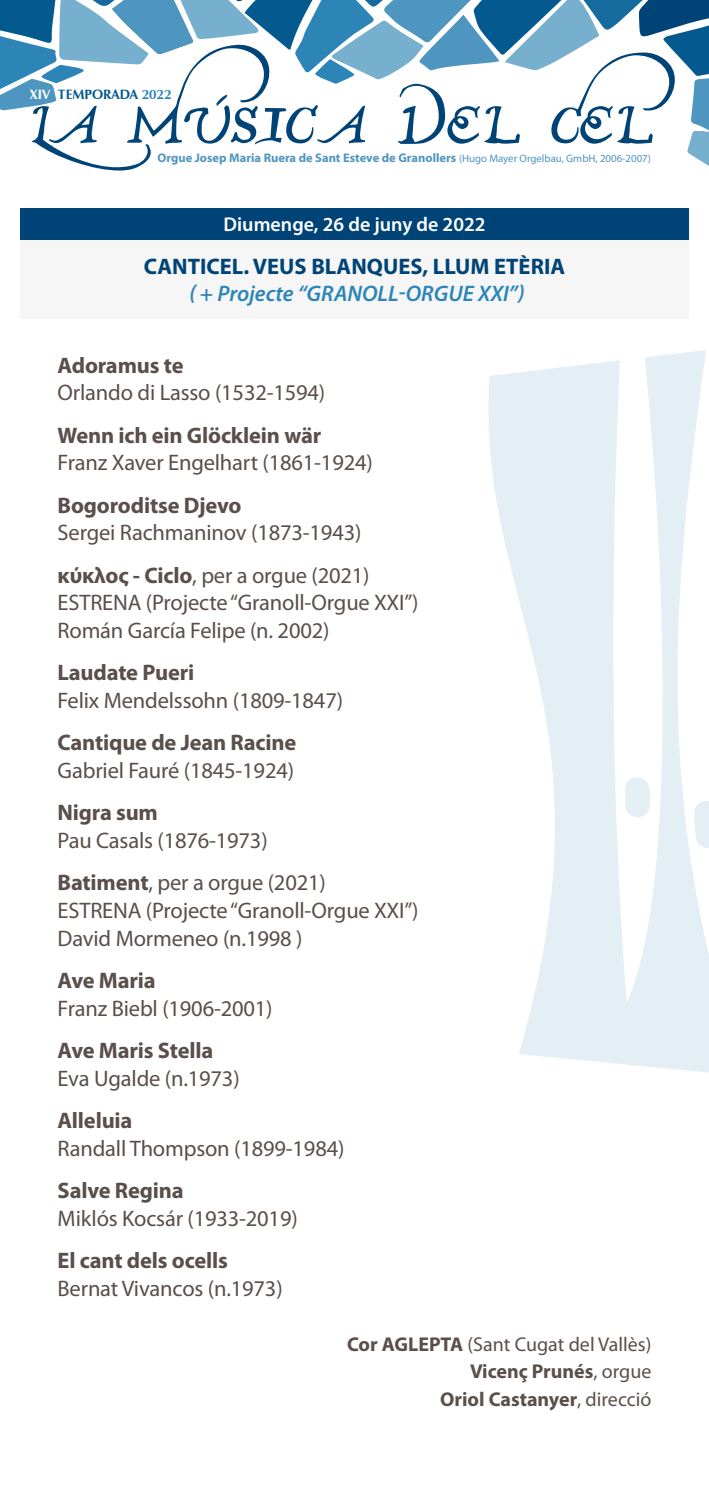
<style>
.page{position:relative;width:709px;height:1489px;background:#fff}
.page>*{position:absolute;margin:0;border:0;box-sizing:border-box;transform-origin:0 0}
.t1{font:22.5px/42.5px "Myriad Pro";letter-spacing:-.01em;color:#5a4f4a}
.t2{font:700 22.5px "Myriad Pro";letter-spacing:-.01em;color:#5a4f4a}
.t3{font:700 22.5px "Myriad Pro";color:#047}
.t4{font:italic 600 22.5px "Myriad Pro";color:#2c85b6}
.t5{font:700 20px/27.5px "Myriad Pro";color:#5a4f4a;text-align:right}
.t6{font:600 20px "Myriad Pro";color:#fff}
.t7{font:700 13.5px "Zapf Humanist 601 BT";color:#045a8e}
.t8{font:700 12.5px "Myriad Pro";color:#4e95bf}
.s1{color:#fff}
.s2{color:#2c85b6}
.s3{font-weight:400;font-size:10.75px}
.s4{font-weight:700}
.s5{font-weight:400}
</style>
<div class="page">
<div style="left:20px;top:240px;width:669px;height:79px;background:#f6f6f6"></div>
<svg style="left:488px;top:350px;width:221px;height:723px;fill:#e4eff5"></svg>
<svg style="left:0;top:0;width:709px;height:171px"></svg>
<div style="left:20px;top:208px;width:669px;height:32px;background:#047"></div>
<p class="t7" style="left:30px;top:86px;width:143px"><span class="s1">XIV</span> TEMPORADA <span class="s2">2022</span></p>
<p class="t8" style="left:157px;top:149px;width:495px">Orgue Josep Maria Ruera de Sant Esteve de Granollers <span class="s3">(Hugo Mayer Orgelbau, GmbH, 2006-2007)</span></p>
<p class="t6" style="left:223px;top:211px;width:263px">Diumenge, 26 de juny de 2022</p>
<p class="t3" style="left:144px;top:251px;width:423px">CANTICEL. VEUS BLANQUES, LLUM ETÈRIA</p>
<p class="t4" style="left:189px;top:279px;width:337px">( + Projecte “GRANOLL-ORGUE XXI”)</p>
<p class="t2" style="left:58px;top:350px;width:128px">Adoramus te</p>
<p class="t1" style="left:58px;top:371px;width:269px">Orlando di Lasso (1532-1594)</p>
<p class="t2" style="left:58px;top:420px;width:265px">Wenn ich ein Glöcklein wär</p>
<p class="t1" style="left:58px;top:441px;width:317px">Franz Xaver Engelhart (1861-1924)</p>
<p class="t2" style="left:58px;top:490px;width:186px">Bogoroditse Djevo</p>
<p class="t1" style="left:58px;top:511px;width:314px">Sergei Rachmaninov (1873-1943) <span class="s4">κύκλος - Ciclo</span>, per a orgue (2021)</p>
<p class="t1" style="left:58px;top:588px;width:362px;line-height:27.5px">ESTRENA (Projecte “Granoll-Orgue XXI”)<br>Román García Felipe (n. 2002)</p>
<p class="t2" style="left:58px;top:658px;width:138px">Laudate Pueri</p>
<p class="t1" style="left:58px;top:678px;width:287px">Felix Mendelssohn (1809-1847)</p>
<p class="t2" style="left:58px;top:728px;width:240px">Cantique de Jean Racine</p>
<p class="t1" style="left:58px;top:748px;width:238px">Gabriel Fauré (1845-1924)</p>
<p class="t2" style="left:58px;top:798px;width:102px">Nigra sum</p>
<p class="t1" style="left:58px;top:818px;width:270px">Pau Casals (1876-1973)<br><span class="s4">Batiment</span>, per a orgue (2021)</p>
<p class="t1" style="left:58px;top:896px;width:362px;line-height:27.5px">ESTRENA (Projecte “Granoll-Orgue XXI”)<br>David Mormeneo (n.1998 )</p>
<p class="t2" style="left:58px;top:965px;width:100px">Ave Maria</p>
<p class="t1" style="left:58px;top:986px;width:217px">Franz Biebl (1906-2001)</p>
<p class="t2" style="left:58px;top:1035px;width:157px">Ave Maris Stella</p>
<p class="t1" style="left:58px;top:1056px;width:184px">Eva Ugalde (n.1973)</p>
<p class="t2" style="left:58px;top:1105px;width:76px">Alleluia</p>
<p class="t1" style="left:58px;top:1126px;width:288px">Randall Thompson (1899-1984)</p>
<p class="t2" style="left:58px;top:1175px;width:128px">Salve Regina</p>
<p class="t1" style="left:58px;top:1196px;width:242px">Miklós Kocsár (1933-2019)</p>
<p class="t2" style="left:58px;top:1245px;width:172px">El cant dels ocells</p>
<p class="t1" style="left:58px;top:1266px;width:227px">Bernat Vivancos (n.1973)</p>
<p class="t5" style="left:347px;top:1329px;width:306px">Cor AGLEPTA <span class="s5">(Sant Cugat del Vallès)<br></span>Vicenç Prunés<span class="s5">, orgue<br></span>Oriol Castanyer<span class="s5">, direcció</span></p>
</div>
